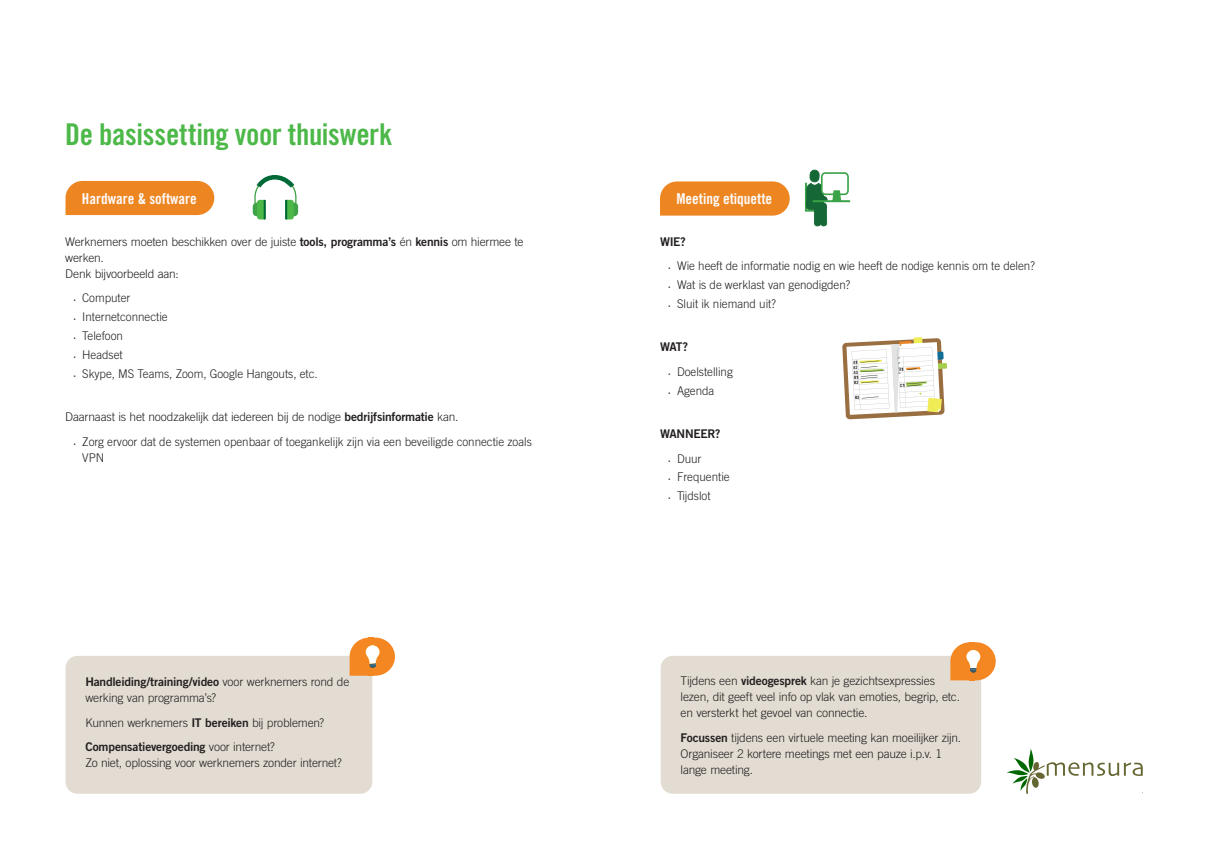
<style>
.page{position:relative;width:1208px;height:859px;background:#fff}
.page>*{position:absolute;margin:0;border:0;box-sizing:border-box;transform-origin:0 0}
.Titel_1{font:30px "Trade Gothic LT Bold Cond Twenty";letter-spacing:-.01em;color:#4cb848}
.t1{font:15px "Trade Gothic LT Bold Cond Twenty";color:#fefbfc}
.Body{font:300 12px/16px "Trade Gothic LT";letter-spacing:-.005em;color:#231f20}
.Body-2{font:12px "Trade Gothic LT Bold Two";letter-spacing:-.03em;color:#231f20}
.t2{font:4.4px/5.2px "Trade Gothic LT Bold Cond Twenty";color:#231f20;scale:1.09 1}
.t3{font:4.4px/5px "Trade Gothic LT Bold Cond Twenty";color:#231f20}
.s1{font-family:"Trade Gothic LT Bold Two";font-weight:400}
.s2{font-family:"Myriad Pro";font-weight:400;font-size:7px}
</style>
<div class="page">
<svg style="left:1007px;top:748px;width:135px;height:46px"></svg>
<div style="left:66px;top:656px;width:306px;height:138px;background:#e3dcd2;border-radius:12px"></div>
<div style="left:660px;top:656px;width:321px;height:138px;background:#e3dcd2;border-radius:12px"></div>
<div style="left:66px;top:181px;width:148px;height:34px;background:#ed8621"></div>
<svg style="left:660px;top:181px;width:129px;height:35px;background:#ee8d2e"></svg>
<hr style="left:805px;top:210px;width:20px;height:2px;background:#3ba347">
<hr style="left:805px;top:183px;width:2px;height:28px;background:#3ba347">
<svg style="left:806px;top:170px;width:43px;height:56px"></svg>
<hr style="left:812px;top:200px;width:38px;height:2px;background:#3ba347">
<div style="left:290px;top:203px;width:8px;height:13px;background:#40a347;border-radius:4px"></div>
<div style="left:253px;top:203px;width:8px;height:13px;background:#40a347;border-radius:4px"></div>
<svg style="left:254px;top:175px;width:42px;height:44px"></svg>
<div style="left:356px;top:638px;width:39px;height:38px;background:#f58723;border-radius:50%"></div>
<svg style="left:349px;top:638px;width:40px;height:38px"></svg>
<div style="left:956px;top:642px;width:39px;height:38px;background:#f58723;border-radius:50%"></div>
<svg style="left:950px;top:642px;width:39px;height:38px"></svg>
<svg style="left:842px;top:337px;width:105px;height:82px"></svg>
<p class="Titel_1" style="left:65px;top:116px;width:329px">De basissetting voor thuiswerk</p>
<p class="t1" style="left:82px;top:189px;width:116px">Hardware &amp; software</p>
<p class="t1" style="left:676px;top:190px;width:97px">Meeting etiquette</p>
<p class="Body" style="left:65px;top:233px;width:460px">Werknemers moeten beschikken over de juiste <span class="s1">tools, programma’s</span> én <span class="s1">kennis</span> om hiermee te werken.<br>Denk bijvoorbeeld aan:</p>
<p class="Body" style="left:74px;top:290px;width:58px"><span class="s2">•</span> Computer</p>
<p class="Body" style="left:74px;top:309px;width:95px"><span class="s2">•</span> Internetconnectie</p>
<p class="Body" style="left:74px;top:328px;width:51px"><span class="s2">•</span> Telefoon</p>
<p class="Body" style="left:74px;top:346px;width:51px"><span class="s2">•</span> Headset</p>
<p class="Body" style="left:74px;top:365px;width:245px"><span class="s2">•</span> Skype, MS Teams, Zoom, Google Hangouts, etc.</p>
<p class="Body" style="left:65px;top:409px;width:395px">Daarnaast is het noodzakelijk dat iedereen bij de nodige <span class="s1">bedrijfsinformatie</span> kan.</p>
<p class="Body" style="left:82px;top:433px;width:451px;text-indent:-9px"><span class="s2">•</span> Zorg ervoor dat de systemen openbaar of toegankelijk zijn via een beveiligde connectie zoals<br>VPN</p>
<p class="Body-2" style="left:660px;top:234px;width:27px">WIE?</p>
<p class="Body" style="left:668px;top:258px;width:368px"><span class="s2">•</span> Wie heeft de informatie nodig en wie heeft de nodige kennis om te delen?</p>
<p class="Body" style="left:668px;top:277px;width:183px"><span class="s2">•</span> Wat is de werklast van genodigden?</p>
<p class="Body" style="left:668px;top:296px;width:109px"><span class="s2">•</span> Sluit ik niemand uit?</p>
<p class="Body-2" style="left:660px;top:340px;width:30px">WAT?</p>
<p class="Body" style="left:668px;top:364px;width:66px"><span class="s2">•</span> Doelstelling</p>
<p class="Body" style="left:668px;top:382px;width:47px"><span class="s2">•</span> Agenda</p>
<p class="Body-2" style="left:660px;top:426px;width:62px">WANNEER?</p>
<p class="Body" style="left:668px;top:450px;width:34px"><span class="s2">•</span> Duur</p>
<p class="Body" style="left:668px;top:469px;width:63px"><span class="s2">•</span> Frequentie</p>
<p class="Body" style="left:668px;top:488px;width:44px"><span class="s2">•</span> Tijdslot</p>
<p class="t3" style="left:853px;top:365px;width:6px;rotate:-3deg">A2<br>A3</p>
<p class="t2" style="left:854px;top:374px;width:7px;rotate:-3deg">B1<br>B2</p>
<p class="Body" style="left:85px;top:674px;width:265px"><span class="s1">Handleiding/training/video</span> voor werknemers rond de werking van programma’s?</p>
<p class="Body" style="left:85px;top:714px;width:240px">Kunnen werknemers <span class="s1">IT bereiken</span> bij problemen?</p>
<p class="Body" style="left:85px;top:739px;width:258px"><span class="s1">Compensatievergoeding</span> voor internet?<br>Zo niet, oplossing voor werknemers zonder internet?</p>
<p class="Body" style="left:680px;top:673px;width:281px">Tijdens een <span class="s1">videogesprek</span> kan je gezichtsexpressies lezen, dit geeft veel info op vlak van emoties, begrip, etc. en versterkt het gevoel van connectie.</p>
<p class="Body" style="left:680px;top:729px;width:282px"><span class="s1">Focussen</span> tijdens een virtuele meeting kan moeilijker zijn.<br>Organiseer 2 kortere meetings met een pauze i.p.v. 1 lange meeting.</p>
</div>
